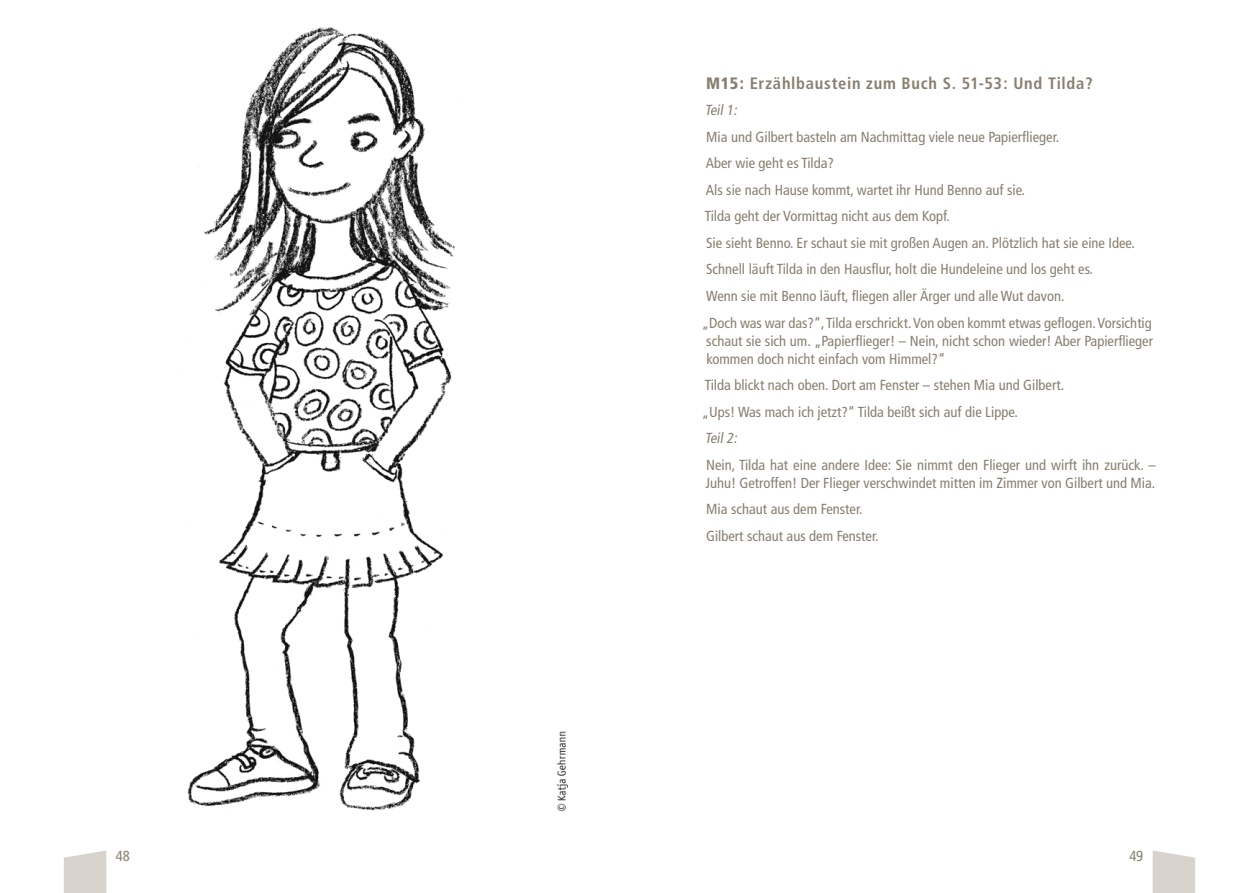
<style>
.page{position:relative;width:1259px;height:893px;background:#fff}
.page>*{position:absolute;margin:0;border:0;box-sizing:border-box;transform-origin:0 0}
.t1{font:700 condensed 16.5px "Frutiger";letter-spacing:.045em;color:#887f6f}
.t2{font:condensed 14.55px/26.5px "Frutiger";color:#887f6f}
.t3{font:italic condensed 14.55px "Frutiger";color:#887f6f}
.s1{font-weight:900}
</style>
<div class="page">
<svg style="left:1152px;top:850px;width:43px;height:43px;background:#dcd8d2"></svg>
<svg style="left:64px;top:850px;width:42px;height:43px;background:#dbd8d1"></svg>
<img style="left:188px;top:27px;width:267px;height:784px">
<img style="left:557px;top:731px;width:11px;height:81px">
<p class="t1" style="left:706px;top:73px;width:388px"><span class="s1">M15:</span> Erzählbaustein zum Buch S. 51-53: Und Tilda?</p>
<p class="t3" style="left:705px;top:102px;width:36px">Teil1:</p>
<p class="t2" style="left:702px;top:124px;width:451px;text-indent:4px">Mia und Gilbert basteln am Nachmittag viele neue Papierflieger.<br>Aber wie geht es Tilda?<br>Als sie nach Hause kommt, wartet ihr Hund Benno auf sie.<br>Tilda geht der Vormittag nicht aus dem Kopf.<br>Sie sieht Benno. Er schaut sie mit großen Augen an. Plötzlich hat sie eine Idee.<br>Schnell läuft Tilda in den Hausflur, holt die Hundeleine und los geht es.<br>Wenn sie mit Benno läuft, fliegen aller Ärger und alle Wut davon.<br>„Doch was war das?“, Tilda erschrickt. Von oben kommt etwas geflogen. Vorsichtig</p>
<p class="t2" style="left:706px;top:332px;width:448px;line-height:18px">schaut sie sich um. „Papierflieger! – Nein, nicht schon wieder! Aber Papierflieger kommen doch nicht einfach vom Himmel?“</p>
<p class="t2" style="left:702px;top:372px;width:362px">Tilda blickt nach oben. Dort am Fenster – stehen Mia und Gilbert. „Ups! Was mach ich jetzt?“ Tilda beißt sich auf die Lippe.</p>
<p class="t3" style="left:705px;top:429px;width:36px">Teil2:</p>
<p class="t2" style="left:705px;top:456px;width:452px;line-height:18px">Nein, Tilda hat eine andere Idee: Sie nimmt den Flieger und wirft ihn zurück. –<br>Juhu! Getroffen! Der Flieger verschwindet mitten im Zimmer von Gilbert und Mia.</p>
<p class="t2" style="left:706px;top:496px;width:172px">Mia schaut aus dem Fenster.<br>Gilbert schaut aus dem Fenster.</p>
<p class="t2" style="left:116px;top:843px;width:15px">48</p>
<p class="t2" style="left:1129px;top:843px;width:15px">49</p>
</div>
